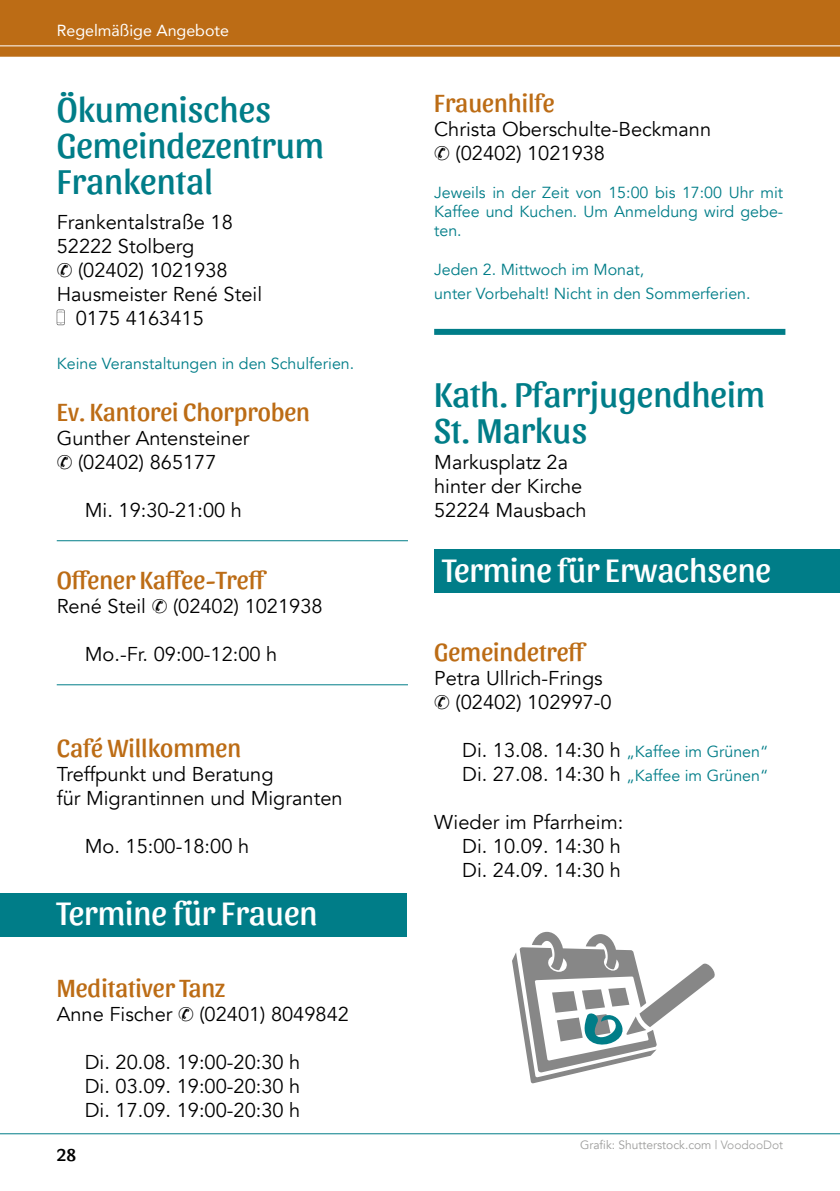
<style>
.page{position:relative;width:840px;height:1191px;background:#fff}
.page>*{position:absolute;margin:0;border:0;box-sizing:border-box;transform-origin:0 0}
.t1{font:36px/36px "Sansita";color:#007d88}
.t2{font:34px "Sansita";letter-spacing:-.005em;color:#fff}
.t3{font:26px "Sansita";color:#bc6c15}
.t4{font:20px/24px "Avenir";color:#000}
.t5{font:18px "Sansita";color:#000}
.t6{font:16px/19.2px "Avenir";color:#007d88}
.t7{font:16px "Avenir";color:#fff}
.t8{font:12px "Avenir";color:#9d9d9c}
.s1{font-size:20px;color:#000}
.s2{font-weight:300}
</style>
<div class="page">
<div style="left:0;top:0;width:839px;height:57px;background:#bc6c15"></div>
<hr style="left:0;top:45px;width:839px;height:1px;background:#fff">
<hr style="left:0;top:1133px;width:839px;height:1px;background:#007d88">
<div style="left:0;top:893px;width:406px;height:43px;background:#007d88"></div>
<div style="left:434px;top:549px;width:405px;height:43px;background:#007d88"></div>
<svg style="left:57px;top:310px;width:8px;height:15px"></svg>
<hr style="left:57px;top:540px;width:351px;height:1px;background:#007d88">
<hr style="left:57px;top:684px;width:351px;height:1px;background:#007d88">
<div style="left:434px;top:329px;width:351px;height:6px;background:#007d88"></div>
<svg style="left:512px;top:932px;width:203px;height:151px"></svg>
<p class="t7" style="left:57px;top:17px;width:174px">Regelmäßige Angebote</p>
<h1 class="t1" style="left:57px;top:92px;width:268px">Ökumenisches<br>Gemeindezentrum<br>Frankental</h1>
<p class="t4" style="left:57px;top:211px;width:177px">Frankentalstraße 18</p>
<p class="t4" style="left:57px;top:235px;width:139px">52222 Stolberg</p>
<p class="t4" style="left:57px;top:259px;width:172px">✆ (02402) 1021938</p>
<p class="t4" style="left:57px;top:283px;width:207px">Hausmeister René Steil</p>
<p class="t4" style="left:76px;top:307px;width:129px">0175 4163415</p>
<p class="t6" style="left:57px;top:354px;width:299px">Keine Veranstaltungen in den Schulferien.</p>
<h3 class="t3" style="left:57px;top:397px;width:255px">Ev. Kantorei Chorproben</h3>
<p class="t4" style="left:57px;top:427px;width:194px">Gunther Antensteiner ✆ (02402) 865177</p>
<p class="t4" style="left:85px;top:499px;width:159px">Mi. 19:30-21:00 h</p>
<h3 class="t3" style="left:57px;top:565px;width:211px">Offener Kaffee-Treff</h3>
<p class="t4" style="left:57px;top:595px;width:267px">René Steil ✆ (02402) 1021938</p>
<p class="t4" style="left:85px;top:643px;width:194px">Mo.-Fr. 09:00-12:00 h</p>
<h3 class="t3" style="left:57px;top:733px;width:186px">Café Willkommen</h3>
<p class="t4" style="left:57px;top:763px;width:287px">Treffpunkt und Beratung<br>für Migrantinnen und Migranten</p>
<p class="t4" style="left:85px;top:835px;width:166px">Mo. 15:00-18:00 h</p>
<h2 class="t2" style="left:57px;top:894px;width:262px">Termine für Frauen</h2>
<h3 class="t3" style="left:57px;top:973px;width:170px">Meditativer Tanz</h3>
<p class="t4" style="left:57px;top:1003px;width:293px">Anne Fischer ✆ (02401) 8049842</p>
<p class="t4" style="left:85px;top:1051px;width:217px;text-align:justify">Di. 20.08. 19:00-20:30 h Di. 03.09. 19:00-20:30 h Di. 17.09. 19:00-20:30 h</p>
<p class="t5" style="left:57px;top:1144px;width:21px">28</p>
<h3 class="t3" style="left:434px;top:88px;width:122px">Frauenhilfe</h3>
<p class="t4" style="left:434px;top:117px;width:278px">Christa Oberschulte-Beckmann ✆ (02402) 1021938</p>
<p class="t6" style="left:434px;top:183px;width:350px;text-align:justify">Jeweils in der Zeit von 15:00 bis 17:00 Uhr mit Kaffee und Kuchen. Um Anmeldung wird gebe&shy;ten.</p>
<p class="t6" style="left:434px;top:258px;width:318px;line-height:24px">Jeden 2. Mittwoch im Monat,<br>unter Vorbehalt! Nicht in den Sommerferien.</p>
<h1 class="t1" style="left:434px;top:377px;width:332px">Kath. Pfarrjugendheim<br>St. Markus</h1>
<p class="t4" style="left:434px;top:451px;width:154px">Markusplatz 2a hinter der Kirche<br>52224 Mausbach</p>
<h2 class="t2" style="left:442px;top:551px;width:330px">Termine für Erwachsene</h2>
<h3 class="t3" style="left:434px;top:637px;width:154px">Gemeindetreff</h3>
<p class="t4" style="left:434px;top:667px;width:179px">Petra Ullrich-Frings ✆ (02402) 102997-0</p>
<p class="t6" style="left:462px;top:740px;width:307px;line-height:24px"><span class="s1">Di. 13.08. 14:30 h</span> „Kaffee im Grünen“<br><span class="s1">Di. 27.08. 14:30 h</span> „Kaffee im Grünen“</p>
<p class="t4" style="left:462px;top:811px;width:162px;text-align:justify;text-indent:-28px">Wieder im Pfarrheim:<br>Di. 10.09. 14:30 h Di. 24.09. 14:30 h</p>
<p class="t8" style="left:579px;top:1137px;width:204px">Grafik: Shutterstock.com | <span class="s2">VoodooDot</span></p>
</div>
